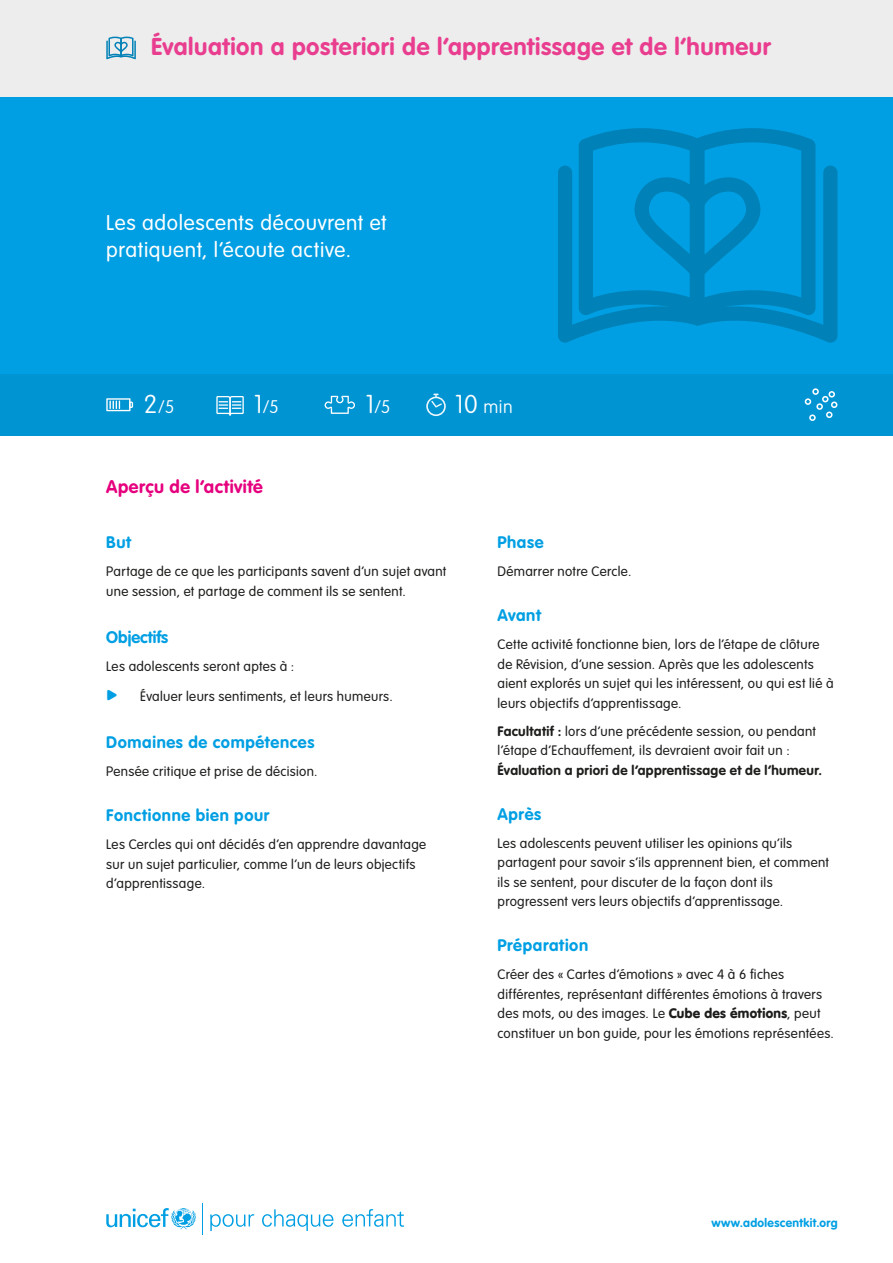
<style>
.page{position:relative;width:893px;height:1263px;background:#fff}
.page>*{position:absolute;margin:0;border:0;box-sizing:border-box;transform-origin:0 0}
.t1{font:700 24px "VAG Rounded";letter-spacing:.025em;color:#e93e8f}
.t2{font:300 21px/27px "VAG Rounded";letter-spacing:.03em;color:#fff}
.t3{font:700 18px "VAG Rounded";letter-spacing:.025em;color:#e6007e}
.t4{font:100 18px "VAG Rounded";color:#fff}
.t5{font:700 16.5px "VAG Rounded";letter-spacing:.035em;color:#009fe3}
.t6{font:700 16.5px "VAG Rounded";color:#009fe3}
.t7{font:300 13.5px/19.5px "VAG Rounded";letter-spacing:.025em;color:#1d1d1b}
.t8{font:700 13.5px "VAG Rounded";letter-spacing:.025em;color:#1d1d1b}
.t9{font:700 12px "VAG Rounded";letter-spacing:.03em;color:#009fe3}
.s1{font-size:25.5px}
.s2{color:#009fe3}
.s3{font-weight:700}
.s4{font-weight:900}
</style>
<div class="page">
<svg style="left:106px;top:1208px;width:90px;height:21px"></svg>
<hr style="left:202px;top:1203px;width:1px;height:32px;background:#009fe3">
<svg style="left:210px;top:1214px;width:44px;height:17px"></svg>
<svg style="left:262px;top:1209px;width:71px;height:22px"></svg>
<svg style="left:342px;top:1209px;width:62px;height:18px"></svg>
<div style="left:0;top:0;width:893px;height:374px;background:#009fe3"></div>
<svg style="left:558px;top:128px;width:279px;height:215px"></svg>
<div style="left:0;top:374px;width:893px;height:61px;background:#0094d3"></div>
<svg style="left:805px;top:388px;width:32px;height:33px"></svg>
<svg style="left:106px;top:398px;width:27px;height:13px"></svg>
<svg style="left:216px;top:396px;width:28px;height:20px"></svg>
<svg style="left:325px;top:396px;width:30px;height:18px"></svg>
<div style="left:0;top:0;width:893px;height:97px;background:#ededed"></div>
<svg style="left:426px;top:394px;width:20px;height:22px"></svg>
<svg style="left:106px;top:37px;width:30px;height:22px"></svg>
<h1 class="t1" style="left:151px;top:32px;width:621px">Évaluation a posteriori de l’apprentissage et de l’humeur</h1>
<h2 class="t2" style="left:106px;top:210px;width:282px">Les adolescents découvrent et pratiquent, l’écoute active.</h2>
<h3 class="t4" style="left:144px;top:397px;width:32px"><span class="s1">2</span>/5</h3>
<h3 class="t4" style="left:254px;top:397px;width:27px"><span class="s1">1</span>/5</h3>
<h3 class="t4" style="left:365px;top:397px;width:27px"><span class="s1">1</span>/5</h3>
<h3 class="t4" style="left:455px;top:397px;width:59px"><span class="s1">10</span> min</h3>
<h3 class="t3" style="left:106px;top:476px;width:158px">Aperçu de l’activité</h3>
<p class="t5" style="left:106px;top:532px;width:26px">But</p>
<p class="t7" style="left:106px;top:562px;width:342px">Partage de ce que les participants savent d’un sujet avant une session, et partage de comment ils se sentent.</p>
<p class="t6" style="left:106px;top:627px;width:64px">Objectifs</p>
<p class="t7" style="left:106px;top:657px;width:190px">Les adolescents seront aptes à :</p>
<p class="t7" style="left:106px;top:687px;width:288px"><span class="s2">•</span> Évaluer leurs sentiments, et leurs humeurs.</p>
<p class="t5" style="left:106px;top:733px;width:210px">Domaines de compétences</p>
<p class="t7" style="left:106px;top:762px;width:213px">Pensée critique et prise de décision.</p>
<p class="t5" style="left:106px;top:806px;width:165px">Fonctionne bien pour</p>
<p class="t7" style="left:106px;top:835px;width:321px">Les Cercles qui ont décidés d’en apprendre davantage sur un sujet particulier, comme l’un de leurs objectifs d’apprentissage.</p>
<p class="t5" style="left:497px;top:532px;width:48px">Phase</p>
<p class="t7" style="left:497px;top:562px;width:135px">Démarrer notre Cercle.</p>
<p class="t5" style="left:497px;top:605px;width:45px">Avant</p>
<p class="t7" style="left:497px;top:635px;width:338px">Cette activité fonctionne bien, lors de l’étape de clôture de Révision, d’une session. Après que les adolescents aient explorés un sujet qui les intéressent, ou qui est lié à leurs objectifs d’apprentissage.</p>
<p class="t7" style="left:497px;top:721px;width:320px"><span class="s3">Facultatif :</span> lors d’une précédente session, ou pendant l’étape d’Echauffement, ils devraient avoir fait un :</p>
<p class="t8" style="left:497px;top:762px;width:326px">Évaluation a priori de l’apprentissage et de l’humeur.</p>
<p class="t5" style="left:497px;top:804px;width:45px">Après</p>
<p class="t7" style="left:497px;top:833px;width:333px">Les adolescents peuvent utiliser les opinions qu’ils partagent pour savoir s’ils apprennent bien, et comment ils se sentent, pour discuter de la façon dont ils progressent vers leurs objectifs d’apprentissage.</p>
<p class="t5" style="left:497px;top:935px;width:92px">Préparation</p>
<p class="t7" style="left:497px;top:965px;width:338px">Créer des « Cartes d’émotions » avec 4 à 6 fiches différentes, représentant différentes émotions à travers des mots, ou des images. Le <span class="s4">Cube des émotions</span>, peut constituer un bon guide, pour les émotions représentées.</p>
<p class="t9" style="left:711px;top:1215px;width:128px">www.adolescentkit.org</p>
</div>
